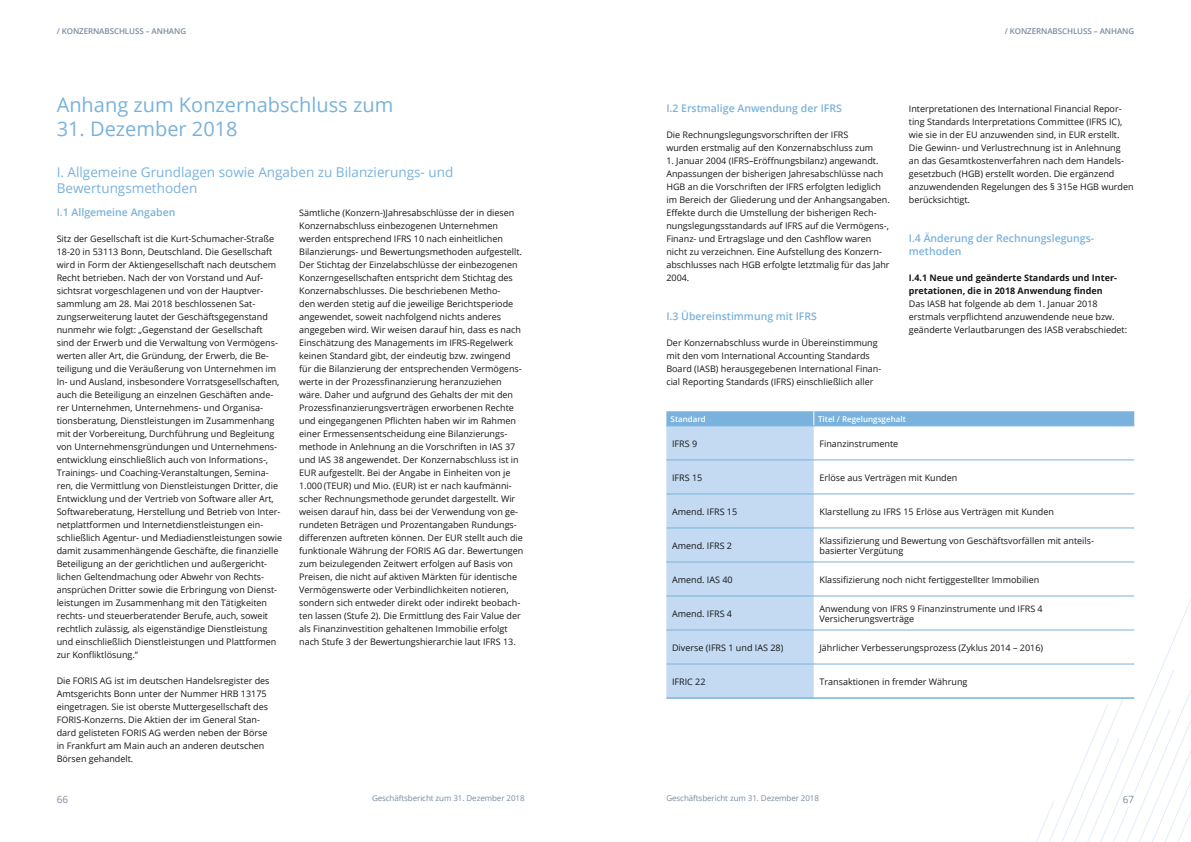
<style>
.page{position:relative;width:1191px;height:842px;background:#fff}
.page>*{position:absolute;margin:0;border:0;box-sizing:border-box;transform-origin:0 0}
.t1{font:20px "Open Sans";color:#79b2dc}
.t2{font:13.5px/16px "Open Sans";color:#79b2dc}
.t3{font:600 10.5px/13px "Open Sans";color:#79b2dc}
.t4{font:10px "Open Sans";color:#7a8ba0}
.t5{font:9px/13px "Open Sans";color:#151616}
.t6{font:700 9px/13px "Open Sans";color:#151616}
.t7{font:8px "Open Sans";letter-spacing:-.01em;color:#7a8ba0}
.t8{font:600 8px "Open Sans";letter-spacing:-.01em;color:#7a8ba0}
.t9{font:600 8px "Open Sans";color:#fff}
</style>
<div class="page">
<svg style="left:1036px;top:595px;width:155px;height:247px"></svg>
<div style="left:666px;top:427px;width:148px;height:270px;background:#c3daf2"></div>
<svg style="left:814px;top:459px;width:320px;height:238px"></svg>
<svg style="left:666px;top:411px;width:468px;height:15px;background:#7cb3dc"></svg>
<hr style="left:666px;top:426px;width:148px;height:1px;background:#79b2dc">
<hr style="left:814px;top:426px;width:320px;height:1px;background:#79b2dc">
<hr style="left:666px;top:697px;width:148px;height:2px;background:#79b2dc">
<hr style="left:814px;top:697px;width:320px;height:2px;background:#79b2dc">
<hr style="left:666px;top:460px;width:148px;height:1px;background:#79b2dc">
<hr style="left:814px;top:460px;width:320px;height:1px;background:#79b2dc">
<hr style="left:666px;top:494px;width:148px;height:1px;background:#79b2dc">
<hr style="left:814px;top:494px;width:320px;height:1px;background:#79b2dc">
<hr style="left:666px;top:528px;width:148px;height:1px;background:#79b2dc">
<hr style="left:814px;top:528px;width:320px;height:1px;background:#79b2dc">
<hr style="left:666px;top:562px;width:148px;height:1px;background:#79b2dc">
<hr style="left:814px;top:562px;width:320px;height:1px;background:#79b2dc">
<hr style="left:666px;top:596px;width:148px;height:1px;background:#79b2dc">
<hr style="left:814px;top:596px;width:320px;height:1px;background:#79b2dc">
<hr style="left:666px;top:630px;width:148px;height:1px;background:#79b2dc">
<hr style="left:814px;top:630px;width:320px;height:1px;background:#79b2dc">
<hr style="left:666px;top:664px;width:148px;height:1px;background:#79b2dc">
<hr style="left:814px;top:664px;width:320px;height:1px;background:#79b2dc">
<p class="t8" style="left:57px;top:26px;width:131px">/ KONZERNABSCHLUSS – ANHANG</p>
<p class="t8" style="left:1004px;top:26px;width:131px">/ KONZERNABSCHLUSS – ANHANG</p>
<h1 class="t1" style="left:57px;top:91px;width:338px">Anhang zum Konzernabschluss zum</h1>
<h1 class="t1" style="left:57px;top:115px;width:182px">31. Dezember 2018</h1>
<h2 class="t2" style="left:57px;top:164px;width:398px">I. Allgemeine Grundlagen sowie Angaben zu Bilanzierungs- und<br>Bewertungsmethoden</h2>
<p class="t3" style="left:57px;top:206px;width:120px">I.1 Allgemeine Angaben</p>
<p class="t5" style="left:57px;top:232px;width:227px">Sitz der Gesellschaft ist die Kurt-Schumacher-Straße 18-20 in 53113 Bonn, Deutschland. Die Gesellschaft wird in Form der Aktiengesellschaft nach deutschem Recht betrieben. Nach der von Vorstand und Auf&shy;sichtsrat vorgeschlagenen und von der Hauptver&shy;sammlung am 28. Mai 2018 beschlossenen Sat&shy;zungserweiterung lautet der Geschäftsgegenstand nunmehr wie folgt: „Gegenstand der Gesellschaft sind der Erwerb und die Verwaltung von Vermögens&shy;werten aller Art, die Gründung, der Erwerb, die Be&shy;teiligung und die Veräußerung von Unternehmen im In- und Ausland, insbesondere Vorratsgesellschaften, auch die Beteiligung an einzelnen Geschäften ande&shy;rer Unternehmen, Unternehmens- und Organisa&shy;tionsberatung, Dienstleistungen im Zusammenhang mit der Vorbereitung, Durchführung und Begleitung von Unternehmensgründungen und Unternehmens&shy;entwicklung einschließlich auch von Informations-, Trainings- und Coaching-Veranstaltungen, Semina&shy;ren, die Vermittlung von Dienstleistungen Dritter, die Entwicklung und der Vertrieb von Software aller Art, Softwareberatung, Herstellung und Betrieb von Inter&shy;netplattformen und Internetdienstleistungen ein&shy;schließlich Agentur- und Mediadienstleistungen sowie damit zusammenhängende Geschäfte, die finanzielle Beteiligung an der gerichtlichen und außergericht&shy;lichen Geltendmachung oder Abwehr von Rechts&shy;ansprüchen Dritter sowie die Erbringung von Dienst&shy;leistungen im Zusammenhang mit den Tätigkeiten rechts- und steuerberatender Berufe, auch, soweit rechtlich zulässig, als eigenständige Dienstleistung und einschließlich Dienstleistungen und Plattformen zur Konfliktlösung.“</p>
<p class="t5" style="left:57px;top:674px;width:214px">Die FORIS AG ist im deutschen Handelsregister des Amtsgerichts Bonn unter der Nummer HRB 13175 eingetragen. Sie ist oberste Muttergesellschaft des FORIS-Konzerns. Die Aktien der im General Stan&shy;dard gelisteten FORIS AG werden neben der Börse in Frankfurt am Main auch an anderen deutschen Börsen gehandelt.</p>
<p class="t5" style="left:299px;top:206px;width:226px">Sämtliche (Konzern-)Jahresabschlüsse der in diesen Konzernabschluss einbezogenen Unternehmen werden entsprechend IFRS 10 nach einheitlichen Bilanzierungs- und Bewertungsmethoden aufgestellt.<br>Der Stichtag der Einzelabschlüsse der einbezogenen Konzerngesellschaften entspricht dem Stichtag des Konzernabschlusses. Die beschriebenen Metho-<br>den werden stetig auf die jeweilige Berichtsperiode angewendet, soweit nachfolgend nichts anderes angegeben wird. Wir weisen darauf hin, dass es nach Einschätzung des Managements im IFRS-Regelwerk keinen Standard gibt, der eindeutig bzw. zwingend für die Bilanzierung der entsprechenden Vermögens&shy;werte in der Prozessfinanzierung heranzuziehen wäre. Daher und aufgrund des Gehalts der mit den Prozessfinanzierungsverträgen erworbenen Rechte und eingegangenen Pflichten haben wir im Rahmen einer Ermessensentscheidung eine Bilanzierungs&shy;methode in Anlehnung an die Vorschriften in IAS 37 und IAS 38 angewendet. Der Konzernabschluss ist in EUR aufgestellt. Bei der Angabe in Einheiten von je 1.000 (TEUR) und Mio. (EUR) ist er nach kaufmänni&shy;scher Rechnungsmethode gerundet dargestellt. Wir weisen darauf hin, dass bei der Verwendung von ge&shy;rundeten Beträgen und Prozentangaben Rundungs&shy;differenzen auftreten können. Der EUR stellt auch die funktionale Währung der FORIS AG dar. Bewertungen zum beizulegenden Zeitwert erfolgen auf Basis von Preisen, die nicht auf aktiven Märkten für identische Vermögenswerte oder Verbindlichkeiten notieren, sondern sich entweder direkt oder indirekt beobach&shy;ten lassen (Stufe 2). Die Ermittlung des Fair Value der als Finanzinvestition gehaltenen Immobilie erfolgt nach Stufe 3 der Bewertungshierarchie laut IFRS 13.</p>
<p class="t3" style="left:666px;top:102px;width:177px">I.2 Erstmalige Anwendung der IFRS</p>
<p class="t5" style="left:666px;top:128px;width:208px">Die Rechnungslegungsvorschriften der IFRS wurden erstmalig auf den Konzernabschluss zum</p>
<p class="t5" style="left:666px;top:154px;width:225px">1. Januar 2004 (IFRS–Eröffnungsbilanz) angewandt.<br>Anpassungen der bisherigen Jahresabschlüsse nach HGB an die Vorschriften der IFRS erfolgten lediglich im Bereich der Gliederung und der Anhangsangaben.<br>Effekte durch die Umstellung der bisherigen Rech&shy;nungslegungsstandards auf IFRS auf die Vermögens-, Finanz- und Ertragslage und den Cashflow waren nicht zu verzeichnen. Eine Aufstellung des Konzern&shy;abschlusses nach HGB erfolgte letztmalig für das Jahr 2004.</p>
<p class="t3" style="left:666px;top:310px;width:152px">I.3 Übereinstimmung mit IFRS</p>
<p class="t5" style="left:666px;top:336px;width:216px">Der Konzernabschluss wurde in Übereinstimmung mit den vom International Accounting Standards Board (IASB) herausgegebenen International Finan&shy;cial Reporting Standards (IFRS) einschließlich aller</p>
<p class="t5" style="left:909px;top:102px;width:226px">Interpretationen des International Financial Repor&shy;ting Standards Interpretations Committee (IFRS IC), wie sie in der EU anzuwenden sind, in EUR erstellt.<br>Die Gewinn- und Verlustrechnung ist in Anlehnung<br>an das Gesamtkostenverfahren nach dem Handels&shy;gesetzbuch (HGB) erstellt worden. Die ergänzend anzuwendenden Regelungen des § 315e HGB wurden berücksichtigt.</p>
<p class="t3" style="left:909px;top:232px;width:186px">I.4 Änderung der Rechnungslegungs&shy;methoden</p>
<p class="t6" style="left:909px;top:271px;width:209px">I.4.1 Neue und geänderte Standards und Inter&shy;pretationen, die in 2018 Anwendung finden</p>
<p class="t5" style="left:909px;top:297px;width:220px">Das IASB hat folgende ab dem 1. Januar 2018 erstmals verpflichtend anzuwendende neue bzw. geänderte Verlautbarungen des IASB verabschiedet:</p>
<p class="t9" style="left:670px;top:413px;width:37px">Standard</p>
<p class="t9" style="left:818px;top:413px;width:89px">Titel / Regelungsgehalt</p>
<p class="t5" style="left:672px;top:437px;width:27px">IFRS 9</p>
<p class="t5" style="left:819px;top:437px;width:80px">Finanzinstrumente</p>
<p class="t5" style="left:672px;top:471px;width:32px">IFRS 15</p>
<p class="t5" style="left:819px;top:471px;width:139px">Erlöse aus Verträgen mit Kunden</p>
<p class="t5" style="left:672px;top:505px;width:67px">Amend. IFRS 15</p>
<p class="t5" style="left:819px;top:505px;width:236px">Klarstellung zu IFRS 15 Erlöse aus Verträgen mit Kunden</p>
<p class="t5" style="left:672px;top:539px;width:62px">Amend. IFRS 2</p>
<p class="t5" style="left:819px;top:536px;width:275px;line-height:10px">Klassifizierung und Bewertung von Geschäftsvorfällen mit anteils&shy;basierter Vergütung</p>
<p class="t5" style="left:672px;top:573px;width:62px">Amend. IAS 40</p>
<p class="t5" style="left:819px;top:573px;width:221px">Klassifizierung noch nicht fertiggestellter Immobilien</p>
<p class="t5" style="left:672px;top:607px;width:62px">Amend. IFRS 4</p>
<p class="t5" style="left:819px;top:604px;width:225px;line-height:10px">Anwendung von IFRS 9 Finanzinstrumente und IFRS 4<br>Versicherungsverträge</p>
<p class="t5" style="left:672px;top:641px;width:113px">Diverse (IFRS 1 und IAS 28)</p>
<p class="t5" style="left:819px;top:641px;width:225px">Jährlicher Verbesserungsprozess (Zyklus 2014 – 2016)</p>
<p class="t5" style="left:672px;top:675px;width:35px">IFRIC 22</p>
<p class="t5" style="left:819px;top:675px;width:149px">Transaktionen in fremder Währung</p>
<p class="t4" style="left:57px;top:792px;width:13px">66</p>
<p class="t7" style="left:372px;top:793px;width:154px">Geschäftsbericht zum 31. Dezember 2018</p>
<p class="t7" style="left:666px;top:793px;width:154px">Geschäftsbericht zum 31. Dezember 2018</p>
<p class="t4" style="left:1123px;top:792px;width:13px">67</p>
</div>
